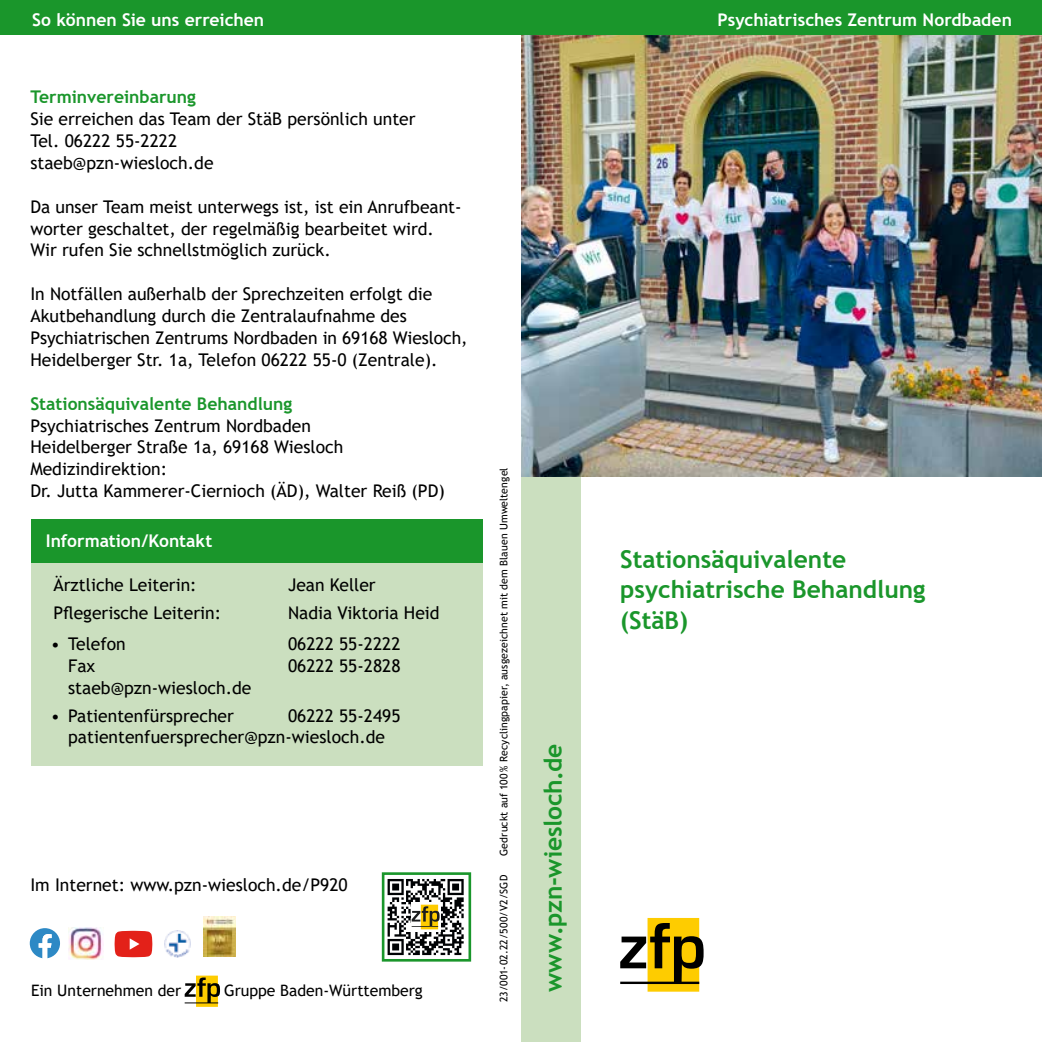
<style>
.page{position:relative;width:1042px;height:1042px;background:#fff}
.page>*{position:absolute;margin:0;border:0;box-sizing:border-box;transform-origin:0 0}
.t1{font:700 24.5px/30.6px "Trebuchet MS";color:#1a962b}
.t2{font:17.5px/21.9px "Trebuchet MS";color:#000}
.t3{font:700 17.5px "Trebuchet MS";color:#fff}
.t4{font:700 17.5px "Trebuchet MS";color:#1a962b}
.t5{font:15.75px "Trebuchet MS";color:#000}
.t6{font:10.5px "Trebuchet MS";letter-spacing:.01em;color:#000}
</style>
<div class="page">
<div style="left:521px;top:471px;width:59px;height:571px;background:#cbdfbf"></div>
<div style="left:647px;top:918px;width:52px;height:73px;background:#fecc00"></div>
<svg style="left:620px;top:923px;width:83px;height:61px"></svg>
<img style="left:521px;top:35px;width:521px;height:441px">
<div style="left:0;top:0;width:1042px;height:35px;background:#1a962b"></div>
<img style="left:164px;top:931px;width:27px;height:26px">
<svg style="left:115px;top:931px;width:37px;height:26px"></svg>
<svg style="left:30px;top:928px;width:30px;height:30px"></svg>
<img style="left:204px;top:917px;width:31px;height:40px">
<img style="left:69px;top:927px;width:34px;height:32px">
<svg style="left:196px;top:975px;width:22px;height:32px"></svg>
<svg style="left:185px;top:977px;width:35px;height:26px"></svg>
<svg style="left:381px;top:872px;width:91px;height:90px"></svg>
<div style="left:31px;top:556px;width:451px;height:210px;background:#cbdfbf"></div>
<div style="left:31px;top:519px;width:451px;height:44px;background:#1a962b"></div>
<p class="t3" style="left:32px;top:9px;width:234px">So können Sie uns erreichen</p>
<p class="t3" style="left:717px;top:9px;width:296px">Psychiatrisches Zentrum Nordbaden</p>
<p class="t4" style="left:30px;top:86px;width:167px">Terminvereinbarung</p>
<p class="t2" style="left:30px;top:108px;width:387px">Sie erreichen das Team der StäB persönlich unter<br>Tel. 06222 55-2222<br>staeb@pzn-wiesloch.de</p>
<p class="t2" style="left:30px;top:195px;width:433px">Da unser Team meist unterwegs ist, ist ein Anrufbeant&shy;worter geschaltet, der regelmäßig bearbeitet wird.<br>Wir rufen Sie schnellstmöglich zurück.</p>
<p class="t2" style="left:30px;top:283px;width:439px">In Notfällen außerhalb der Sprechzeiten erfolgt die Akutbehandlung durch die Zentralaufnahme des Psychiatrischen Zentrums Nordbaden in 69168 Wiesloch, Heidelberger Str. 1a, Telefon 06222 55-0 (Zentrale).</p>
<p class="t4" style="left:30px;top:392px;width:263px">Stationsäquivalente Behandlung</p>
<p class="t2" style="left:30px;top:414px;width:416px">Psychiatrisches Zentrum Nordbaden<br>Heidelberger Straße 1a, 69168 Wiesloch Medizindirektion:<br>Dr. Jutta Kammerer-Ciernioch (ÄD), Walter Reiß (PD)</p>
<p class="t3" style="left:46px;top:530px;width:168px">Information/Kontakt</p>
<p class="t2" style="left:53px;top:573px;width:145px">Ärztliche Leiterin:</p>
<p class="t2" style="left:288px;top:573px;width:89px">Jean Keller</p>
<p class="t2" style="left:53px;top:601px;width:169px">Pflegerische Leiterin:</p>
<p class="t2" style="left:288px;top:601px;width:153px">Nadia Viktoria Heid</p>
<p class="t2" style="left:51px;top:633px;width:77px">• Telefon</p>
<p class="t2" style="left:288px;top:633px;width:114px">06222 55-2222</p>
<p class="t2" style="left:68px;top:655px;width:29px">Fax</p>
<p class="t2" style="left:288px;top:655px;width:114px">06222 55-2828</p>
<p class="t2" style="left:68px;top:677px;width:185px">staeb@pzn-wiesloch.de</p>
<p class="t2" style="left:51px;top:705px;width:185px">• Patientenfürsprecher</p>
<p class="t2" style="left:68px;top:705px;width:334px;line-height:21px;text-indent:220px">06222 55-2495 patientenfuersprecher@pzn-wiesloch.de</p>
<p class="t2" style="left:30px;top:874px;width:319px">Im Internet: www.pzn-wiesloch.de/P920</p>
<p class="t5" style="left:31px;top:980px;width:152px">Ein Unternehmen der</p>
<p class="t5" style="left:224px;top:980px;width:200px">Gruppe Baden-Württemberg</p>
<p class="t6" style="left:497px;top:856px;width:390px;rotate:-90deg">Gedruckt auf 100% Recyclingpapier, ausgezeichnet mit dem Blauen Umweltengel</p>
<p class="t6" style="left:497px;top:1002px;width:129px;rotate:-90deg">23/001-02.22/500/V2/SGD</p>
<h1 class="t1" style="left:538px;top:992px;width:250px;rotate:-90deg">www.pzn-wiesloch.de</h1>
<h1 class="t1" style="left:620px;top:543px;width:307px">Stationsäquivalente psychiatrische Behandlung (StäB)</h1>
</div>
